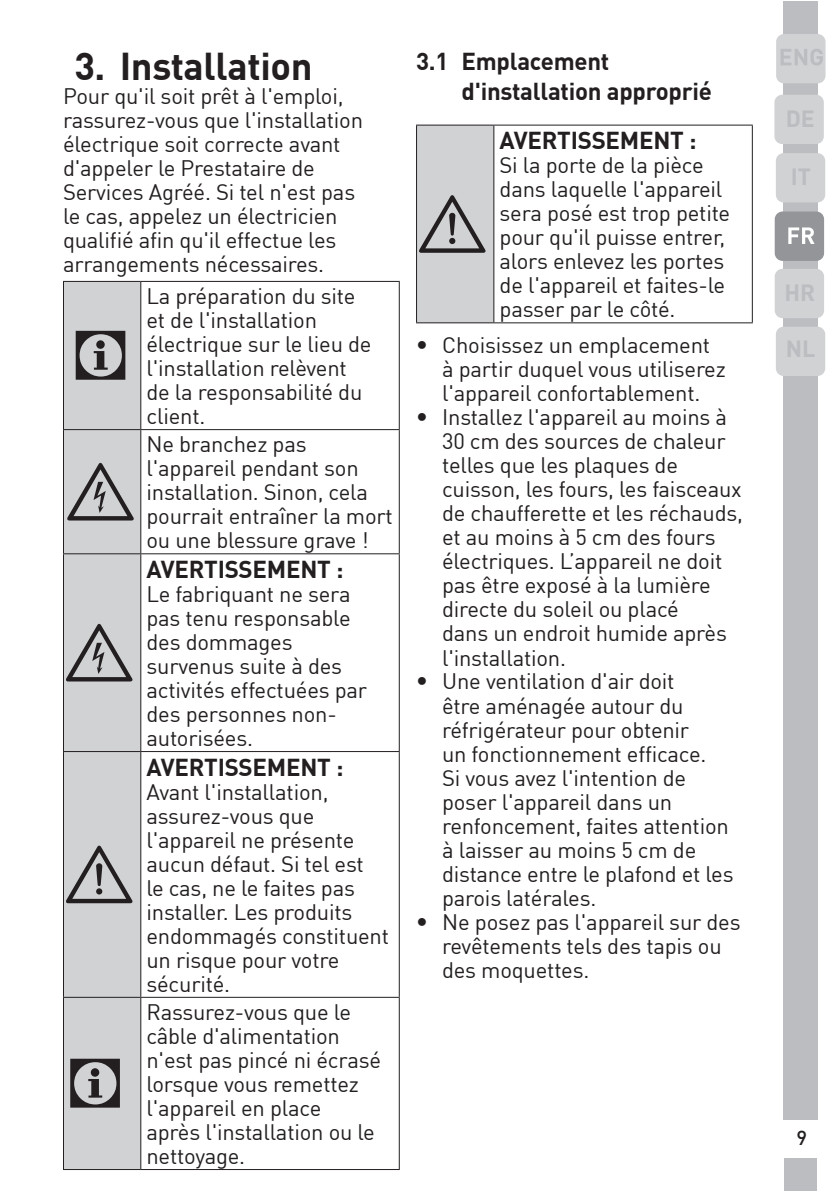
<style>
.page{position:relative;width:840px;height:1191px;background:#fff}
.page>*{position:absolute;margin:0;border:0;box-sizing:border-box;transform-origin:0 0}
.t1{font:72px "ZIWARNUN";color:#231f20}
.t2{font:700 38px "Grundig DIN";letter-spacing:-.01em;color:#231f20}
.t3{font:700 24px/30px "Grundig DIN";letter-spacing:-.01em;color:#231f20}
.t4{font:700 23px "Grundig DIN";color:#bcbdc0}
.t5{font:22px/24px "Grundig DIN";letter-spacing:-.01em;color:#231f20}
.t6{font:20px "Grundig DIN Medium";color:#231f20}
.s1{font-weight:700;font-size:24px}
</style>
<div class="page">
<div style="left:783px;top:1px;width:34px;height:1119px;background:#bcbdc0"></div>
<div style="left:784px;top:1158px;width:32px;height:33px;background:#bcbdc0"></div>
<div style="left:774px;top:95px;width:49px;height:49px;background:#d1d2d4;border-radius:8px"></div>
<div style="left:775px;top:153px;width:49px;height:49px;background:#d1d2d4;border-radius:8px"></div>
<div style="left:774px;top:211px;width:49px;height:50px;background:#939598;border-radius:8px"></div>
<div style="left:774px;top:269px;width:49px;height:49px;background:#d1d2d4;border-radius:8px"></div>
<div style="left:775px;top:327px;width:49px;height:49px;background:#d1d2d4;border-radius:8px"></div>
<svg style="left:788px;top:227px;width:26px;height:17px"></svg>
<div style="left:775px;top:34px;width:50px;height:49px;background:#d1d2d4;border-radius:8px"></div>
<svg style="left:781px;top:49px;width:41px;height:16px"></svg>
<div style="left:64px;top:282px;width:76px;height:887px;background:#d1d2d4"></div>
<hr style="left:63px;top:1169px;width:78px;height:1px;background:#231f20">
<hr style="left:141px;top:1169px;width:258px;height:1px;background:#231f20">
<hr style="left:63px;top:429px;width:78px;height:1px;background:#231f20">
<hr style="left:141px;top:429px;width:258px;height:1px;background:#231f20">
<hr style="left:63px;top:553px;width:78px;height:1px;background:#231f20">
<hr style="left:141px;top:553px;width:258px;height:1px;background:#231f20">
<hr style="left:63px;top:751px;width:78px;height:1px;background:#231f20">
<hr style="left:141px;top:751px;width:258px;height:1px;background:#231f20">
<hr style="left:63px;top:996px;width:78px;height:1px;background:#231f20">
<hr style="left:141px;top:996px;width:258px;height:1px;background:#231f20">
<hr style="left:63px;top:281px;width:78px;height:1px;background:#231f20">
<hr style="left:63px;top:282px;width:1px;height:147px;background:#231f20">
<hr style="left:141px;top:281px;width:258px;height:1px;background:#231f20">
<hr style="left:140px;top:282px;width:1px;height:147px;background:#231f20">
<hr style="left:398px;top:282px;width:1px;height:147px;background:#231f20">
<hr style="left:63px;top:430px;width:1px;height:123px;background:#231f20">
<hr style="left:140px;top:430px;width:1px;height:123px;background:#231f20">
<hr style="left:398px;top:430px;width:1px;height:123px;background:#231f20">
<hr style="left:63px;top:554px;width:1px;height:197px;background:#231f20">
<hr style="left:140px;top:554px;width:1px;height:197px;background:#231f20">
<hr style="left:398px;top:554px;width:1px;height:197px;background:#231f20">
<hr style="left:63px;top:752px;width:1px;height:244px;background:#231f20">
<hr style="left:140px;top:752px;width:1px;height:244px;background:#231f20">
<hr style="left:398px;top:752px;width:1px;height:244px;background:#231f20">
<hr style="left:63px;top:997px;width:1px;height:172px;background:#231f20">
<hr style="left:140px;top:997px;width:1px;height:172px;background:#231f20">
<hr style="left:398px;top:997px;width:1px;height:172px;background:#231f20">
<div style="left:416px;top:125px;width:77px;height:198px;background:#d1d2d4"></div>
<hr style="left:416px;top:322px;width:77px;height:1px;background:#231f20">
<hr style="left:493px;top:322px;width:259px;height:1px;background:#231f20">
<hr style="left:416px;top:125px;width:77px;height:1px;background:#231f20">
<hr style="left:416px;top:126px;width:1px;height:196px;background:#231f20">
<hr style="left:493px;top:125px;width:259px;height:1px;background:#231f20">
<hr style="left:493px;top:126px;width:1px;height:196px;background:#231f20">
<hr style="left:751px;top:126px;width:1px;height:196px;background:#231f20">
<h2 class="t2" style="left:74px;top:41px;width:239px">3. Installation</h2>
<p class="t5" style="left:63px;top:84px;width:301px">Pour qu'il soit prêt à l'emploi, rassurez-vous que l'installation électrique soit correcte avant d'appeler le Prestataire de<br>Services Agréé. Si tel n'est pas le cas, appelez un électricien qualifié afin qu'il effectue les arrangements nécessaires.</p>
<h1 class="t1" style="left:71px;top:317px;width:63px">C</h1>
<h1 class="t1" style="left:67px;top:453px;width:71px">B</h1>
<h1 class="t1" style="left:66px;top:614px;width:71px">B</h1>
<h1 class="t1" style="left:66px;top:836px;width:71px">A</h1>
<h1 class="t1" style="left:66px;top:1045px;width:63px">C</h1>
<p class="t5" style="left:146px;top:283px;width:226px">La préparation du site et de l'installation électrique sur le lieu de l'installation relèvent de la responsabilité du client.</p>
<p class="t5" style="left:146px;top:432px;width:248px">Ne branchez pas l'appareil pendant son installation. Sinon, cela pourrait entraîner la mort ou une blessure grave !</p>
<p class="t3" style="left:146px;top:553px;width:198px">AVERTISSEMENT :</p>
<p class="t5" style="left:146px;top:581px;width:222px">Le fabriquant ne sera pas tenu responsable des dommages survenus suite à des activités effectuées par des personnes non&shy;autorisées.</p>
<p class="t3" style="left:146px;top:751px;width:198px">AVERTISSEMENT :</p>
<p class="t5" style="left:146px;top:779px;width:244px">Avant l'installation, assurez-vous que l'appareil ne présente aucun défaut. Si tel est<br>le cas, ne le faites pas installer. Les produits endommagés constituent un risque pour votre sécurité.</p>
<p class="t5" style="left:146px;top:999px;width:236px">Rassurez-vous que le câble d'alimentation n'est pas pincé ni écrasé lorsque vous remettez l'appareil en place<br>après l'installation ou le nettoyage.</p>
<p class="t3" style="left:461px;top:45px;width:252px;text-indent:-45px">3.1 Emplacement d'installation approprié</p>
<p class="t3" style="left:499px;top:125px;width:198px">AVERTISSEMENT :</p>
<p class="t5" style="left:499px;top:153px;width:232px">Si la porte de la pièce dans laquelle l'appareil sera posé est trop petite pour qu'il puisse entrer, alors enlevez les portes de l'appareil et faites-le passer par le côté.</p>
<p class="t5" style="left:442px;top:333px;width:285px;text-indent:-26px"><span class="s1">•</span> Choisissez un emplacement à partir duquel vous utiliserez l'appareil confortablement.</p>
<p class="t5" style="left:442px;top:405px;width:302px;text-indent:-26px"><span class="s1">•</span> Installez l'appareil au moins à<br>30 cm des sources de chaleur telles que les plaques de cuisson, les fours, les faisceaux de chaufferette et les réchauds, et au moins à 5 cm des fours électriques. L’appareil ne doit pas être exposé à la lumière directe du soleil ou placé<br>dans un endroit humide après l'installation.</p>
<p class="t5" style="left:442px;top:669px;width:293px;text-indent:-26px"><span class="s1">•</span> Une ventilation d'air doit<br>être aménagée autour du réfrigérateur pour obtenir<br>un fonctionnement efficace.<br>Si vous avez l'intention de poser l'appareil dans un renfoncement, faites attention à laisser au moins 5 cm de distance entre le plafond et les parois latérales.</p>
<p class="t5" style="left:442px;top:909px;width:300px;text-indent:-26px"><span class="s1">•</span> Ne posez pas l'appareil sur des revêtements tels des tapis ou des moquettes.</p>
<h1 class="t1" style="left:419px;top:186px;width:71px">A</h1>
<p class="t4" style="left:785px;top:103px;width:31px">DE</p>
<p class="t4" style="left:790px;top:162px;width:22px">IT</p>
<p class="t4" style="left:784px;top:278px;width:32px">HR</p>
<p class="t4" style="left:785px;top:334px;width:31px">NL</p>
<p class="t6" style="left:796px;top:1124px;width:12px">9</p>
</div>
